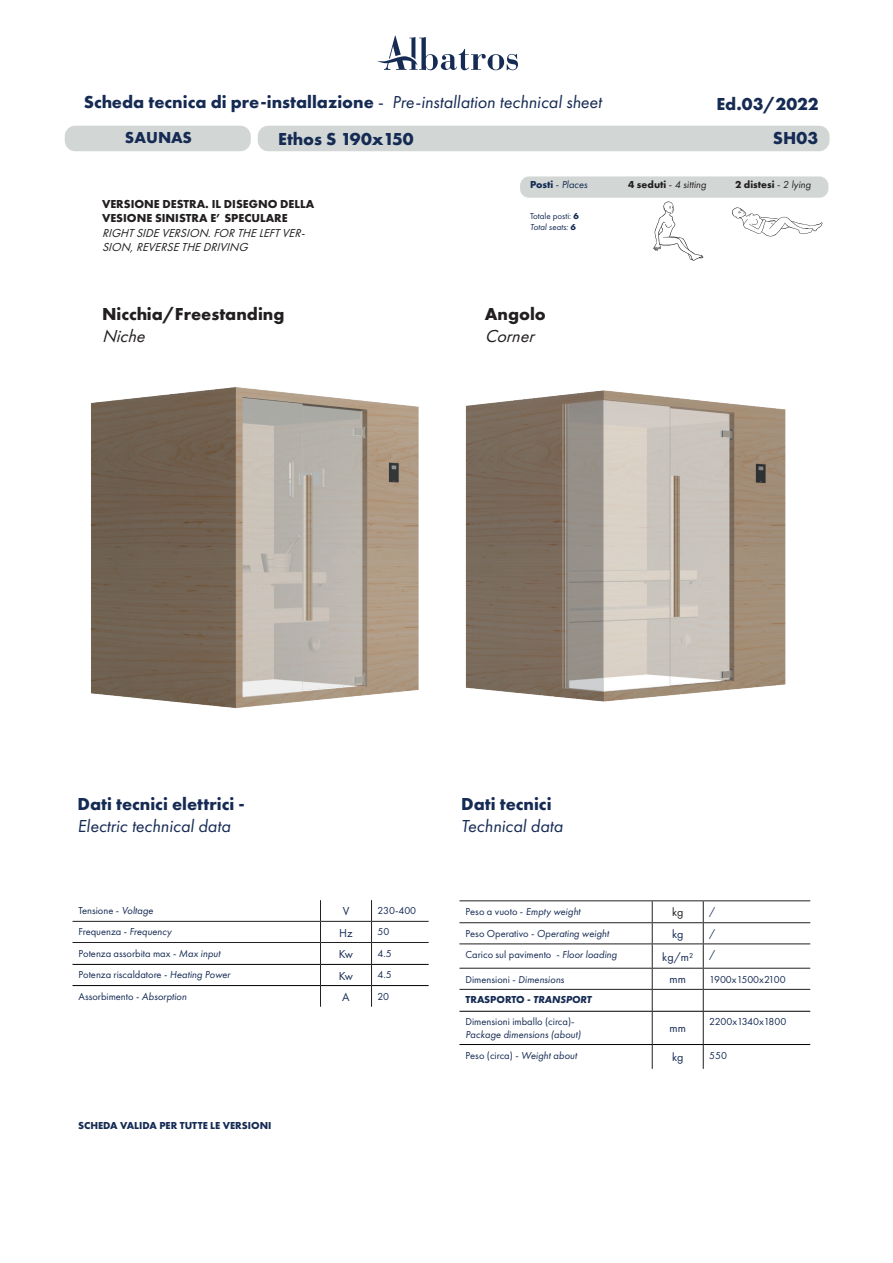
<style>
.page{position:relative;width:893px;height:1263px;background:#fff}
.page>*{position:absolute;margin:0;border:0;box-sizing:border-box;transform-origin:0 0}
.t1{font:700 18px "Futura PT";color:#162b54}
.t2{font:italic 18px "Futura PT";color:#162b54}
.t3{font:700 18px "Futura PT";color:#231f20}
.t4{font:italic 18px "Futura PT";color:#231f20}
.t5{font:700 16.5px "Futura PT";color:#162b54}
.t6{font:700 12px/14.4px "Futura PT";color:#231f20}
.t7{font:italic 12px/14.4px "Futura PT";color:#231f20}
.t8{font:12px "Futura PT";color:#162b54}
.t9{font:12px "Futura PT";color:#231f20}
.t10{font:10.5px/21.9px "Futura PT";color:#162b54}
.t11{font:italic 10.5px "Futura PT";color:#162b54}
.t12{font:700 10.5px "Futura PT";color:#162b54}
.t13{font:italic 10.5px "Futura PT";color:#231f20}
.t14{font:700 10.5px "Futura PT";color:#231f20}
.t15{font:9px/10.8px "Futura PT";color:#162b54}
.s1{font-weight:400}
.s2{font-weight:400;font-style:italic}
.s3{font-weight:700;font-style:normal}
.s4{font-style:normal}
.s5{font-weight:700}
.s6{font-style:italic}
.s7{font-weight:700;font-style:italic}
</style>
<div class="page">
<svg style="left:377px;top:36px;width:141px;height:34px"></svg>
<div style="left:65px;top:126px;width:186px;height:25px;background:#d2d7d5;border-radius:10px"></div>
<div style="left:258px;top:126px;width:571px;height:25px;background:#d2d7d5;border-radius:10px"></div>
<div style="left:520px;top:176px;width:308px;height:22px;background:#d2d7d5;border-radius:9px"></div>
<img style="left:465px;top:390px;width:321px;height:312px">
<img style="left:91px;top:387px;width:328px;height:321px">
<svg style="left:732px;top:207px;width:90px;height:29px"></svg>
<svg style="left:653px;top:202px;width:50px;height:59px"></svg>
<hr style="left:72px;top:921px;width:248px;height:1px;background:#231f20">
<hr style="left:320px;top:921px;width:52px;height:1px;background:#231f20">
<hr style="left:372px;top:921px;width:57px;height:1px;background:#231f20">
<hr style="left:72px;top:942px;width:248px;height:1px;background:#231f20">
<hr style="left:320px;top:942px;width:52px;height:1px;background:#231f20">
<hr style="left:372px;top:942px;width:57px;height:1px;background:#231f20">
<svg style="left:320px;top:900px;width:1px;height:107px"></svg>
<svg style="left:371px;top:900px;width:1px;height:107px"></svg>
<hr style="left:72px;top:964px;width:248px;height:1px;background:#000">
<hr style="left:320px;top:964px;width:52px;height:1px;background:#000">
<hr style="left:372px;top:964px;width:57px;height:1px;background:#000">
<hr style="left:72px;top:985px;width:248px;height:1px;background:#000">
<hr style="left:320px;top:985px;width:52px;height:1px;background:#000">
<hr style="left:372px;top:985px;width:57px;height:1px;background:#000">
<hr style="left:459px;top:900px;width:193px;height:1px;background:#231f20">
<hr style="left:652px;top:900px;width:51px;height:1px;background:#231f20">
<hr style="left:703px;top:900px;width:107px;height:1px;background:#231f20">
<hr style="left:459px;top:922px;width:193px;height:1px;background:#231f20">
<hr style="left:652px;top:922px;width:51px;height:1px;background:#231f20">
<hr style="left:703px;top:922px;width:107px;height:1px;background:#231f20">
<hr style="left:652px;top:1012px;width:1px;height:32px;background:#231f20">
<hr style="left:703px;top:1012px;width:1px;height:32px;background:#231f20">
<svg style="left:652px;top:1045px;width:1px;height:24px"></svg>
<svg style="left:703px;top:1045px;width:1px;height:24px"></svg>
<hr style="left:652px;top:989px;width:51px;height:1px;background:#231f20">
<hr style="left:652px;top:968px;width:51px;height:1px;background:#231f20">
<hr style="left:703px;top:968px;width:107px;height:1px;background:#231f20">
<svg style="left:703px;top:901px;width:1px;height:110px"></svg>
<hr style="left:703px;top:989px;width:107px;height:1px;background:#231f20">
<hr style="left:459px;top:943px;width:193px;height:1px;background:#231f20">
<hr style="left:652px;top:943px;width:51px;height:1px;background:#231f20">
<hr style="left:703px;top:943px;width:107px;height:1px;background:#231f20">
<hr style="left:459px;top:968px;width:193px;height:1px;background:#231f20">
<svg style="left:652px;top:901px;width:1px;height:110px"></svg>
<hr style="left:459px;top:989px;width:193px;height:1px;background:#231f20">
<hr style="left:459px;top:1011px;width:193px;height:1px;background:#000">
<hr style="left:652px;top:1011px;width:51px;height:1px;background:#000">
<hr style="left:703px;top:1011px;width:107px;height:1px;background:#000">
<hr style="left:459px;top:1044px;width:193px;height:1px;background:#000">
<hr style="left:652px;top:1044px;width:51px;height:1px;background:#000">
<hr style="left:703px;top:1044px;width:107px;height:1px;background:#000">
<h1 class="t1" style="left:84px;top:91px;width:520px">Scheda tecnica di pre-installazione <span class="s1">-</span> <span class="s2">Pre-installation technical sheet</span></h1>
<h2 class="t5" style="left:125px;top:127px;width:69px">SAUNAS</h2>
<h1 class="t1" style="left:278px;top:127px;width:137px">Ethos S 190x150</h1>
<h1 class="t1" style="left:716px;top:92px;width:104px">Ed.03/2022</h1>
<h1 class="t1" style="left:773px;top:127px;width:47px">SH03</h1>
<p class="t6" style="left:102px;top:196px;width:214px">VERSIONE DESTRA. IL DISEGNO DELLA<br>VESIONE SINISTRA E’ SPECULARE</p>
<p class="t7" style="left:102px;top:225px;width:206px">RIGHT SIDE VERSION. FOR THE LEFT VER-<br>SION, REVERSE THE DRIVING</p>
<h1 class="t3" style="left:102px;top:302px;width:184px">Nicchia/Freestanding</h1>
<h1 class="t4" style="left:102px;top:325px;width:47px">Niche</h1>
<p class="t11" style="left:530px;top:179px;width:59px"><span class="s3">Posti</span> <span class="s4">-</span> Places</p>
<p class="t13" style="left:628px;top:179px;width:80px"><span class="s3">4 seduti</span> <span class="s4">-</span> 4 sitting</p>
<p class="t14" style="left:735px;top:178px;width:77px">2 distesi <span class="s1">-</span> <span class="s2">2 lying</span></p>
<p class="t15" style="left:530px;top:211px;width:50px">Totale posti: <span class="s5">6<br></span><span class="s6">Total seats:</span> <span class="s7">6</span></p>
<h1 class="t3" style="left:485px;top:302px;width:63px">Angolo</h1>
<h1 class="t4" style="left:485px;top:325px;width:53px">Corner</h1>
<h1 class="t1" style="left:78px;top:792px;width:169px">Dati tecnici elettrici -</h1>
<h1 class="t2" style="left:78px;top:815px;width:154px">Electric technical data</h1>
<p class="t10" style="left:78px;top:900px;width:76px">Tensione - <span class="s6">Voltage</span></p>
<p class="t8" style="left:343px;top:904px;width:8px">V</p>
<p class="t10" style="left:378px;top:900px;width:40px">230-400</p>
<p class="t10" style="left:79px;top:921px;width:95px">Frequenza - <span class="s6">Frequency</span></p>
<p class="t8" style="left:339px;top:925px;width:15px">Hz</p>
<p class="t10" style="left:378px;top:921px;width:13px">50</p>
<p class="t10" style="left:79px;top:943px;width:143px">Potenza assorbita max - <span class="s6">Max input</span></p>
<p class="t8" style="left:339px;top:947px;width:16px">Kw</p>
<p class="t10" style="left:378px;top:942px;width:16px">4.5</p>
<p class="t10" style="left:79px;top:964px;width:153px">Potenza riscaldatore - <span class="s6">Heating Power</span></p>
<p class="t8" style="left:339px;top:968px;width:16px">Kw</p>
<p class="t10" style="left:378px;top:964px;width:16px">4.5</p>
<p class="t10" style="left:79px;top:985px;width:110px">Assorbimento - <span class="s6">Absorption</span></p>
<p class="t8" style="left:342px;top:989px;width:9px">A</p>
<p class="t10" style="left:378px;top:985px;width:13px">20</p>
<p class="t12" style="left:78px;top:1119px;width:195px">SCHEDA VALIDA PER TUTTE LE VERSIONI</p>
<h1 class="t1" style="left:461px;top:792px;width:92px">Dati tecnici</h1>
<h1 class="t2" style="left:461px;top:815px;width:103px">Technical data</h1>
<p class="t10" style="left:465px;top:900px;width:117px">Peso a vuoto - <span class="s6">Empty weight</span></p>
<p class="t9" style="left:672px;top:905px;width:13px">kg</p>
<p class="t10" style="left:709px;top:900px;width:8px">/</p>
<p class="t11" style="left:465px;top:927px;width:145px"><span class="s4">Peso Operativo -</span> Operating weight</p>
<p class="t8" style="left:672px;top:927px;width:13px">kg</p>
<p class="t10" style="left:709px;top:922px;width:8px">/</p>
<p class="t10" style="left:465px;top:943px;width:153px">Carico sul pavimento - <span class="s6">Floor loading</span></p>
<p class="t8" style="left:662px;top:949px;width:32px">kg/m²</p>
<p class="t10" style="left:709px;top:943px;width:8px">/</p>
<p class="t10" style="left:465px;top:968px;width:100px">Dimensioni - <span class="s6">Dimensions</span></p>
<p class="t8" style="left:669px;top:972px;width:18px">mm</p>
<p class="t10" style="left:709px;top:968px;width:78px">1900x1500x2100</p>
<p class="t10" style="left:465px;top:989px;width:128px"><span class="s5">TRASPORTO -</span> <span class="s7">TRANSPORT<br></span>Dimensioni imballo (circa)-</p>
<p class="t11" style="left:465px;top:1028px;width:117px">Package dimensions (about)</p>
<p class="t10" style="left:709px;top:1011px;width:79px">2200x1340x1800</p>
<p class="t8" style="left:669px;top:1021px;width:18px">mm</p>
<p class="t10" style="left:465px;top:1044px;width:113px">Peso (circa) - <span class="s6">Weight about</span></p>
<p class="t8" style="left:672px;top:1050px;width:13px">kg</p>
<p class="t10" style="left:709px;top:1044px;width:19px">550</p>
</div>
